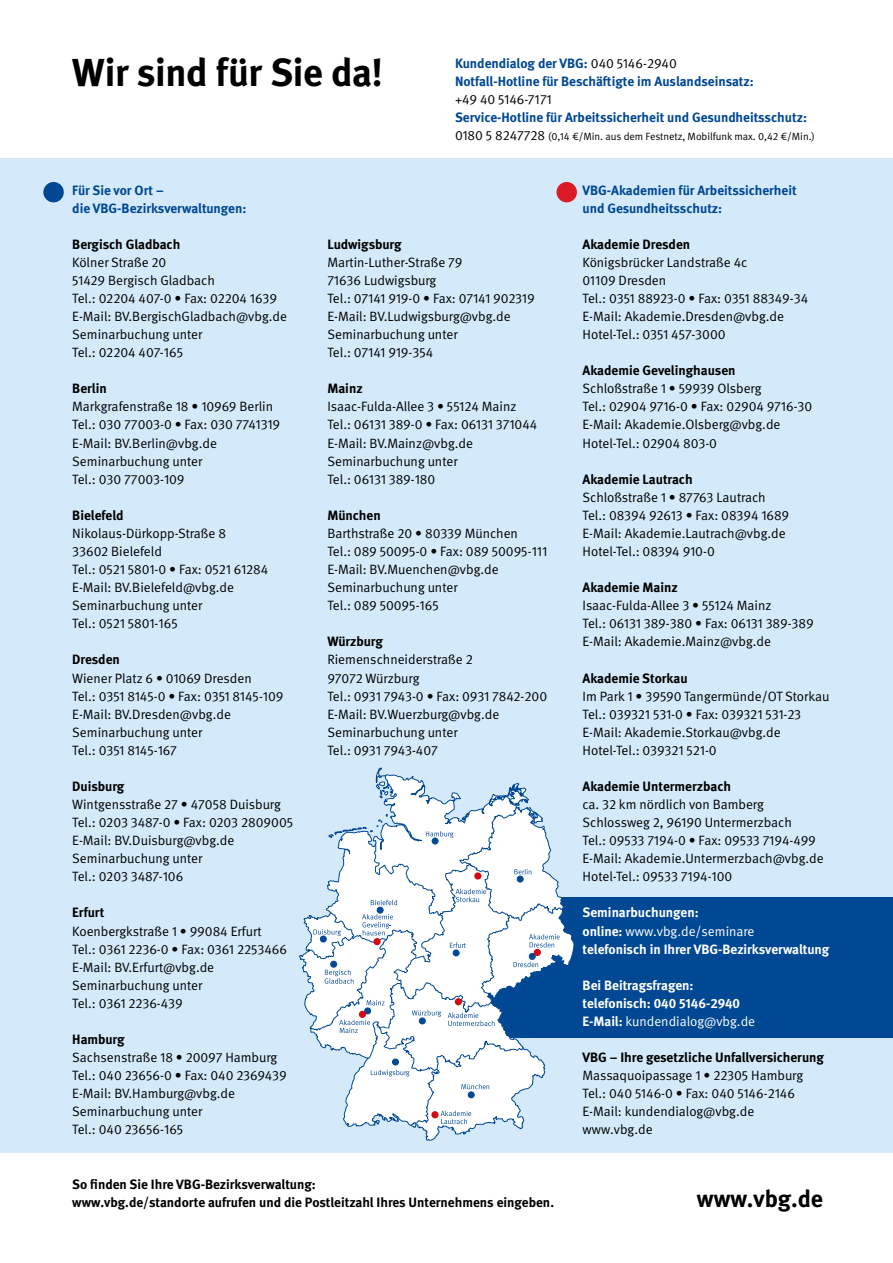
<style>
.page{position:relative;width:893px;height:1263px;background:#fff}
.page>*{position:absolute;margin:0;border:0;box-sizing:border-box;transform-origin:0 0}
.t1{font:700 39px "DGUV Meta";letter-spacing:-.01em;color:#000}
.t2{font:700 24px "DGUV Meta";color:#000}
.t3{font:13.5px/18px "DGUV Meta";color:#000}
.t4{font:700 13.5px/18px "DGUV Meta";color:#000}
.t5{font:700 13.5px/18px "DGUV Meta";color:#004893}
.t6{font:700 13.5px/18px "DGUV Meta";color:#fff}
.t7{font:10.5px "DGUV Meta";color:#000}
.s1{font-weight:400;color:#000}
.s2{font-size:13.5px}
.s3{font-weight:400}
</style>
<div class="page">
<div style="left:0;top:158px;width:893px;height:994px;background:#d4eafa"></div>
<div style="left:455px;top:897px;width:438px;height:140px;background:#004893"></div>
<div style="left:43px;top:182px;width:21px;height:20px;background:#004893;border-radius:50%"></div>
<div style="left:556px;top:182px;width:21px;height:20px;background:#db1b25;border-radius:50%"></div>
<svg style="left:299px;top:767px;width:276px;height:374px"></svg>
<svg style="left:309px;top:776px;width:254px;height:350px"></svg>
<h1 class="t1" style="left:72px;top:49px;width:312px">Wir sind für Sie da!</h1>
<p class="t5" style="left:455px;top:55px;width:300px">Kundendialog der VBG: <span class="s1">040 5146-2940<br></span>Notfall-Hotline für Beschäftigte im Auslandseinsatz:</p>
<p class="t3" style="left:455px;top:91px;width:98px">+49 40 5146-7171</p>
<p class="t5" style="left:455px;top:109px;width:353px">Service-Hotline für Arbeitssicherheit und Gesundheitsschutz:</p>
<p class="t7" style="left:455px;top:130px;width:361px"><span class="s2">0180 5 8247728</span> (0,14 €/Min. aus dem Festnetz, Mobilfunk max. 0,42 €/Min.)</p>
<p class="t5" style="left:72px;top:181px;width:176px">Für Sie vor Ort –<br>die VBG-Bezirksverwaltungen:</p>
<p class="t4" style="left:72px;top:235px;width:110px">Bergisch Gladbach</p>
<p class="t3" style="left:72px;top:253px;width:216px">Kölner Straße 20<br>51429 Bergisch Gladbach<br>Tel.: 02204 407-0 • Fax: 02204 1639<br>E-Mail: BV.BergischGladbach@vbg.de<br>Seminarbuchung unter<br>Tel.: 02204 407-165</p>
<p class="t4" style="left:72px;top:380px;width:36px">Berlin</p>
<p class="t3" style="left:72px;top:398px;width:209px">Markgrafenstraße 18 • 10969 Berlin<br>Tel.: 030 77003-0 • Fax: 030 7741319<br>E-Mail: BV.Berlin@vbg.de<br>Seminarbuchung unter<br>Tel.: 030 77003-109</p>
<p class="t4" style="left:72px;top:507px;width:53px">Bielefeld</p>
<p class="t3" style="left:72px;top:525px;width:197px">Nikolaus-Dürkopp-Straße 8<br>33602 Bielefeld<br>Tel.: 0521 5801-0 • Fax: 0521 61284<br>E-Mail: BV.Bielefeld@vbg.de<br>Seminarbuchung unter<br>Tel.: 0521 5801-165</p>
<p class="t4" style="left:72px;top:651px;width:49px">Dresden</p>
<p class="t3" style="left:72px;top:669px;width:213px">Wiener Platz 6 • 01069 Dresden<br>Tel.: 0351 8145-0 • Fax: 0351 8145-109<br>E-Mail: BV.Dresden@vbg.de<br>Seminarbuchung unter<br>Tel.: 0351 8145-167</p>
<p class="t4" style="left:72px;top:778px;width:53px">Duisburg</p>
<p class="t3" style="left:72px;top:796px;width:222px">Wintgensstraße 27 • 47058 Duisburg<br>Tel.: 0203 3487-0 • Fax: 0203 2809005<br>E-Mail: BV.Duisburg@vbg.de<br>Seminarbuchung unter<br>Tel.: 0203 3487-106</p>
<p class="t4" style="left:72px;top:904px;width:34px">Erfurt</p>
<p class="t3" style="left:72px;top:922px;width:216px">Koenbergkstraße 1 • 99084 Erfurt<br>Tel.: 0361 2236-0 • Fax: 0361 2253466<br>E-Mail: BV.Erfurt@vbg.de<br>Seminarbuchung unter<br>Tel.: 0361 2236-439</p>
<p class="t4" style="left:72px;top:1031px;width:54px">Hamburg</p>
<p class="t3" style="left:72px;top:1049px;width:216px">Sachsenstraße 18 • 20097 Hamburg<br>Tel.: 040 23656-0 • Fax: 040 2369439<br>E-Mail: BV.Hamburg@vbg.de<br>Seminarbuchung unter<br>Tel.: 040 23656-165</p>
<p class="t4" style="left:327px;top:235px;width:76px">Ludwigsburg</p>
<p class="t3" style="left:327px;top:253px;width:209px">Martin-Luther-Straße 79<br>71636 Ludwigsburg<br>Tel.: 07141 919-0 • Fax: 07141 902319<br>E-Mail: BV.Ludwigsburg@vbg.de<br>Seminarbuchung unter<br>Tel.: 07141 919-354</p>
<p class="t4" style="left:327px;top:380px;width:37px">Mainz</p>
<p class="t3" style="left:327px;top:398px;width:211px">Isaac-Fulda-Allee 3 • 55124 Mainz<br>Tel.: 06131 389-0 • Fax: 06131 371044<br>E-Mail: BV.Mainz@vbg.de<br>Seminarbuchung unter<br>Tel.: 06131 389-180</p>
<p class="t4" style="left:327px;top:507px;width:55px">München</p>
<p class="t3" style="left:327px;top:525px;width:221px">Barthstraße 20 • 80339 München<br>Tel.: 089 50095-0 • Fax: 089 50095-111<br>E-Mail: BV.Muenchen@vbg.de<br>Seminarbuchung unter<br>Tel.: 089 50095-165</p>
<p class="t4" style="left:327px;top:633px;width:57px">Würzburg</p>
<p class="t3" style="left:327px;top:651px;width:221px">Riemenschneiderstraße 2<br>97072 Würzburg<br>Tel.: 0931 7943-0 • Fax: 0931 7842-200<br>E-Mail: BV.Wuerzburg@vbg.de<br>Seminarbuchung unter<br>Tel.: 0931 7943-407</p>
<p class="t5" style="left:583px;top:181px;width:216px">VBG-Akademien für Arbeitssicherheit und Gesundheitsschutz:</p>
<p class="t4" style="left:583px;top:235px;width:109px">Akademie Dresden</p>
<p class="t3" style="left:583px;top:253px;width:227px">Königsbrücker Landstraße 4c<br>01109 Dresden<br>Tel.: 0351 88923-0 • Fax: 0351 88349-34<br>E-Mail: Akademie.Dresden@vbg.de<br>Hotel-Tel.: 0351 457-3000</p>
<p class="t4" style="left:583px;top:362px;width:154px">Akademie Gevelinghausen</p>
<p class="t3" style="left:583px;top:380px;width:231px">Schloßstraße 1 • 59939 Olsberg<br>Tel.: 02904 9716-0 • Fax: 02904 9716-30<br>E-Mail: Akademie.Olsberg@vbg.de<br>Hotel-Tel.: 02904 803-0</p>
<p class="t4" style="left:583px;top:470px;width:112px">Akademie Lautrach</p>
<p class="t3" style="left:583px;top:488px;width:208px">Schloßstraße 1 • 87763 Lautrach<br>Tel.: 08394 92613 • Fax: 08394 1689<br>E-Mail: Akademie.Lautrach@vbg.de<br>Hotel-Tel.: 08394 910-0</p>
<p class="t4" style="left:583px;top:579px;width:97px">Akademie Mainz</p>
<p class="t3" style="left:583px;top:597px;width:233px">Isaac-Fulda-Allee 3 • 55124 Mainz<br>Tel.: 06131 389-380 • Fax: 06131 389-389<br>E-Mail: Akademie.Mainz@vbg.de</p>
<p class="t4" style="left:583px;top:669px;width:107px">Akademie Storkau</p>
<p class="t3" style="left:583px;top:687px;width:248px">Im Park 1 • 39590 Tangermünde/OT Storkau Tel.: 039321 531-0 • Fax: 039321 531-23<br>E-Mail: Akademie.Storkau@vbg.de Hotel-Tel.: 039321 521-0</p>
<p class="t4" style="left:583px;top:778px;width:150px">Akademie Untermerzbach</p>
<p class="t3" style="left:583px;top:796px;width:243px">ca. 32 km nördlich von Bamberg Schlossweg 2, 96190 Untermerzbach<br>Tel.: 09533 7194-0 • Fax: 09533 7194-499<br>E-Mail: Akademie.Untermerzbach@vbg.de Hotel-Tel.: 09533 7194-100</p>
<p class="t6" style="left:583px;top:904px;width:248px">Seminarbuchungen:<br>online: <span class="s3">www.vbg.de/seminare<br></span>telefonisch in Ihrer VBG-Bezirksverwaltung</p>
<p class="t6" style="left:583px;top:976px;width:174px">Bei Beitragsfragen: telefonisch: 040 5146-2940<br>E-Mail: <span class="s3">kundendialog@vbg.de</span></p>
<p class="t4" style="left:583px;top:1049px;width:243px">VBG – Ihre gesetzliche Unfallversicherung</p>
<p class="t3" style="left:583px;top:1067px;width:222px">Massaquoipassage 1 • 22305 Hamburg<br>Tel.: 040 5146-0 • Fax: 040 5146-2146<br>E-Mail: kundendialog@vbg.de www.vbg.de</p>
<p class="t4" style="left:72px;top:1175px;width:483px">So finden Sie Ihre VBG-Bezirksverwaltung:<br>www.vbg.de/standorte aufrufen und die Postleitzahl Ihres Unternehmens eingeben.</p>
<h2 class="t2" style="left:697px;top:1184px;width:128px">www.vbg.de</h2>
</div>
